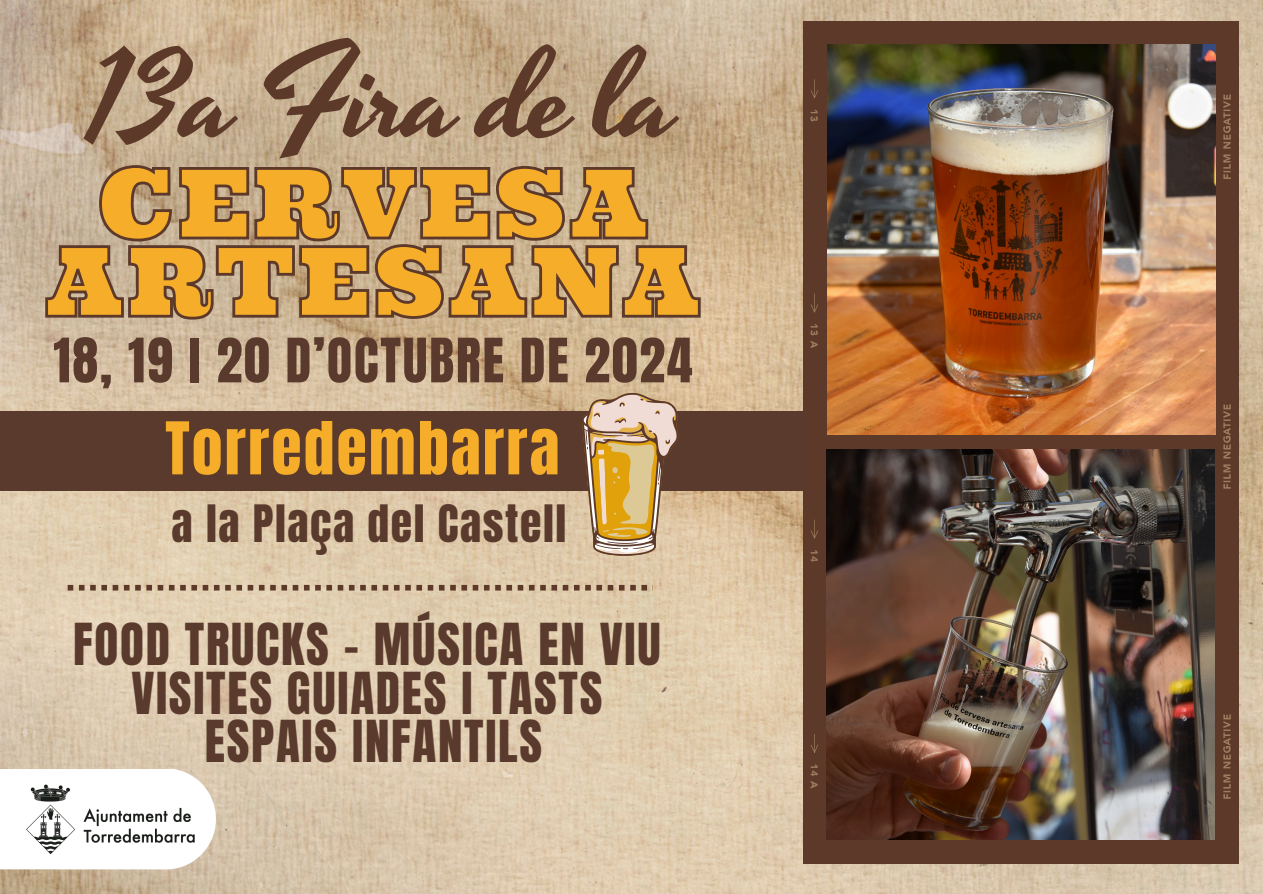
<style>
.page{position:relative;width:1263px;height:894px;background:#fff}
.page>*{position:absolute;margin:0;border:0;box-sizing:border-box;transform-origin:0 0}
.t1{font:125.85px "Yesteryear";letter-spacing:-.025em;color:#5d3929}
.t2{font:96.75px/78.2px "Ultra";letter-spacing:.045em;color:#f6ad2a;text-align:center}
.t3{font:61.65px "Anton";letter-spacing:.035em;color:#f6ad2a}
.t4{font:51.9px "Anton";letter-spacing:.035em;color:#593a2c}
.t5{font:49.2px/48.8px "Anton";letter-spacing:.035em;color:#593a2c;text-align:center}
.t6{font:43.8px "Anton";letter-spacing:.035em;color:#593a2c}
</style>
<div class="page">
<img style="left:0;top:0;width:1263px;height:893px">
<div style="left:803px;top:21px;width:436px;height:841px;background:#5d3929"></div>
<img style="left:827px;top:449px;width:387px;height:390px">
<img style="left:827px;top:45px;width:388px;height:389px">
<svg style="left:1223px;top:94px;width:8px;height:704px"></svg>
<img style="left:0;top:769px;width:215px;height:100px">
<svg style="left:68px;top:584px;width:585px;height:6px;background:#a88e75"></svg>
<div style="left:0;top:411px;width:803px;height:80px;background:#593a2c"></div>
<svg style="left:98px;top:164px;width:552px;height:78px;background:#b2997c"></svg>
<svg style="left:44px;top:242px;width:658px;height:79px;background:#b69d7f"></svg>
<svg style="left:582px;top:393px;width:98px;height:162px;background:#caa977"></svg>
<h4 class="t1" style="left:89px;top:11px;width:592px">13a Fira de la</h4>
<h2 class="t2" style="left:46px;top:163px;width:656px">CERVESA<br>ARTESANA</h2>
<p class="t4" style="left:53px;top:323px;width:641px">18, 19 I 20 D’OCTUBRE DE 2024</p>
<p class="t3" style="left:165px;top:404px;width:396px">Torredembarra</p>
<p class="t6" style="left:172px;top:492px;width:396px">a la Plaça del Castell</p>
<p class="t5" style="left:73px;top:620px;width:589px">FOOD TRUCKS - MÚSICA EN VIU<br>VISITES GUIADES I TASTS<br>ESPAIS INFANTILS</p>
</div>
